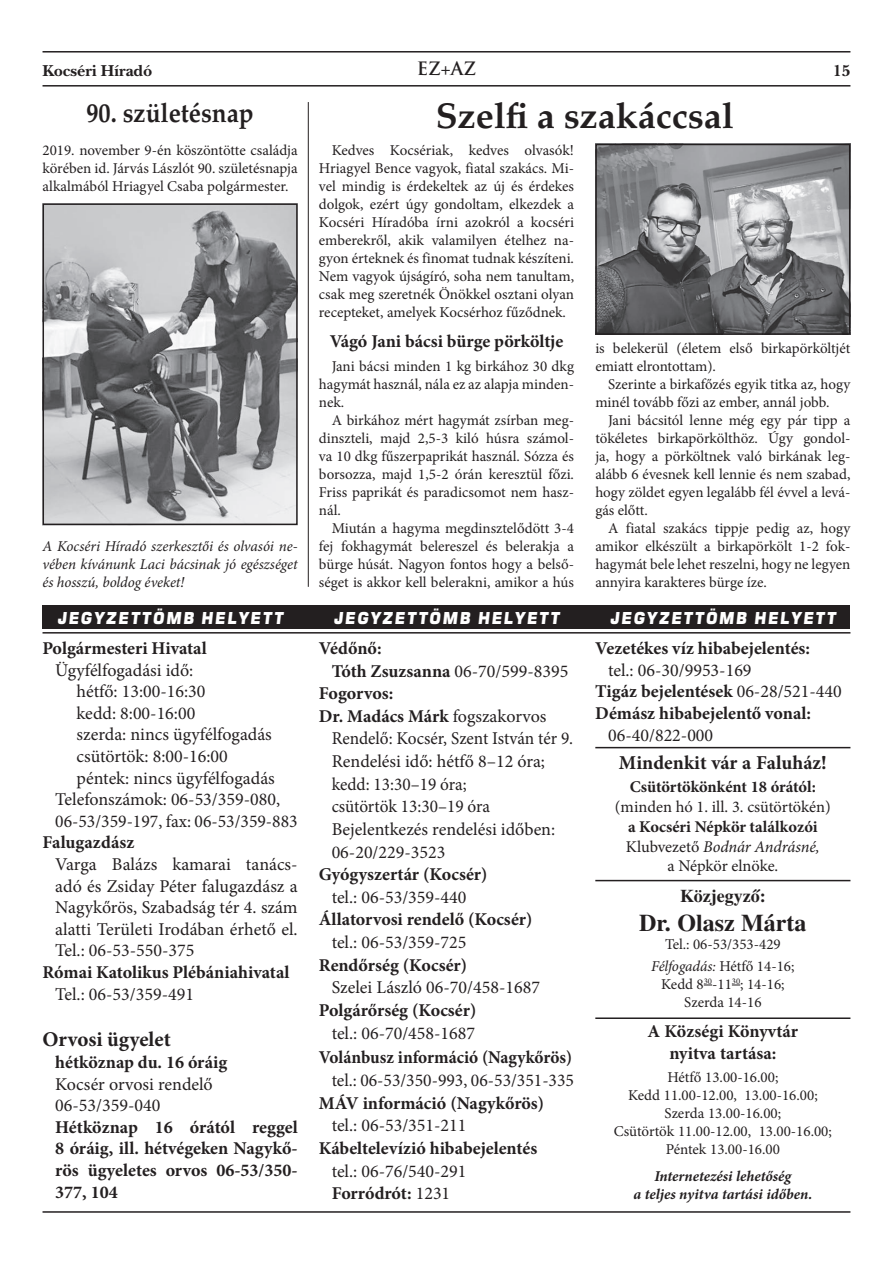
<style>
.page{position:relative;width:893px;height:1263px;background:#fff}
.page>*{position:absolute;margin:0;border:0;box-sizing:border-box;transform-origin:0 0}
.t1{font:700 36px "Palatino CE";color:#231f20}
.t2{font:700 27px "Palatino CE";color:#231f20;scale:.9 1}
.t3{font:700 24px "Times CE";color:#231f20}
.t4{font:700 21px "Minion Pro";color:#231f20}
.t5{font:700 19.65px "Minion Pro";color:#231f20}
.t6{font:18px/21.6px "Minion Pro";color:#231f20}
.t7{font:700 18px/21.6px "Minion Pro";color:#231f20}
.t8{font:18px "Minion Pro";color:#231f20;scale:.96 1}
.t9{font:700 18px "Minion Pro";color:#231f20;scale:.96 1}
.t10{font:700 18px "Times CE";color:#231f20}
.t11{font:700 18px "Trajan Pro";color:#231f20}
.t12{font:16.5px "Square 721 Blk Italic CE";letter-spacing:.1em;color:#fff;scale:.9 1}
.t13{font:700 16.5px "New Baskerville CE";color:#231f20}
.t14{font:700 16.35px/19.8px "Minion Pro";letter-spacing:-.01em;color:#231f20;text-align:center}
.t15{font:16.35px "Minion Pro";color:#231f20}
.t16{font:15px/18px "Minion Pro";color:#231f20;text-align:justify}
.t17{font:italic 15px/18px "Minion Pro";letter-spacing:-.005em;color:#231f20;text-align:justify}
.t18{font:italic 700 15px/18.1px "Minion Pro";color:#231f20;text-align:center}
.s1{font-weight:700}
.s2{font-weight:400}
.s3{font-weight:400;font-style:italic}
.s4{font-style:italic}
</style>
<div class="page">
<hr style="left:43px;top:1211px;width:807px;height:2px;background:#231f20">
<hr style="left:43px;top:51px;width:807px;height:2px;background:#231f20">
<hr style="left:43px;top:85px;width:807px;height:2px;background:#231f20">
<div style="left:43px;top:605px;width:807px;height:24px;background:#231f20"></div>
<hr style="left:43px;top:632px;width:807px;height:1px;background:#231f20">
<hr style="left:595px;top:1017px;width:255px;height:2px;background:#231f20">
<hr style="left:595px;top:880px;width:255px;height:1px;background:#231f20">
<hr style="left:595px;top:747px;width:255px;height:1px;background:#231f20">
<img style="left:598px;top:147px;width:249px;height:185px">
<div style="left:595px;top:144px;width:255px;height:191px;border:2px solid #231f20"></div>
<img style="left:46px;top:206px;width:249px;height:316px">
<div style="left:43px;top:203px;width:255px;height:322px;border:2px solid #231f20"></div>
<hr style="left:308px;top:102px;width:1px;height:485px;background:#231f20">
<p class="t13" style="left:43px;top:61px;width:111px">Kocséri Híradó</p>
<p class="t11" style="left:417px;top:57px;width:61px">EZ+AZ</p>
<p class="t13" style="left:833px;top:61px;width:19px">15</p>
<h2 class="t2" style="left:86px;top:97px;width:187px">90. születésnap</h2>
<p class="t16" style="left:43px;top:141px;width:257px">2019. november 9-én köszöntötte családja körében id. Járvás Lászlót 90. születésnapja alkalmából Hriagyel Csaba polgármester.</p>
<p class="t17" style="left:43px;top:537px;width:257px">A Kocséri Híradó szerkesztői és olvasói ne&shy;vében kívánunk Laci bácsinak jó egészséget és hosszú, boldog éveket!</p>
<h1 class="t1" style="left:436px;top:95px;width:299px">Szelfi a szakáccsal</h1>
<p class="t16" style="left:319px;top:141px;width:257px;text-indent:13px">Kedves Kocsériak, kedves olvasók!<br>Hriagyel Bence vagyok, fiatal szakács. Mi&shy;vel mindig is érdekeltek az új és érdekes dolgok, ezért úgy gondoltam, elkezdek a Kocséri Híradóba írni azokról a kocséri emberekről, akik valamilyen ételhez na&shy;gyon érteknek és finomat tudnak készíteni.<br>Nem vagyok újságíró, soha nem tanultam, csak meg szeretnék Önökkel osztani olyan recepteket, amelyek Kocsérhoz fűződnek.</p>
<p class="t7" style="left:330px;top:330px;width:235px">Vágó Jani bácsi bürge pörköltje</p>
<p class="t16" style="left:319px;top:357px;width:257px;text-indent:13px">Jani bácsi minden 1 kg birkához 30 dkg hagymát használ, nála ez az alapja minden&shy;nek.</p>
<p class="t16" style="left:319px;top:411px;width:257px;text-indent:13px">A birkához mért hagymát zsírban meg&shy;dinszteli, majd 2,5-3 kiló húsra számol&shy;va 10 dkg fűszerpaprikát használ. Sózza és borsozza, majd 1,5-2 órán keresztül főzi.<br>Friss paprikát és paradicsomot nem hasz&shy;nál.</p>
<p class="t16" style="left:319px;top:519px;width:257px;text-indent:13px">Miután a hagyma megdinsztelődött 3-4 fej fokhagymát belereszel és belerakja a bürge húsát. Nagyon fontos hogy a belső&shy;séget is akkor kell belerakni, amikor a hús</p>
<p class="t16" style="left:595px;top:339px;width:257px">is belekerül (életem első birkapörköltjét emiatt elrontottam).</p>
<p class="t16" style="left:595px;top:375px;width:257px;text-indent:13px">Szerinte a birkafőzés egyik titka az, hogy minél tovább főzi az ember, annál jobb.</p>
<p class="t16" style="left:595px;top:411px;width:257px;text-indent:13px">Jani bácsitól lenne még egy pár tipp a tökéletes birkapörkölthöz. Úgy gondol&shy;ja, hogy a pörköltnek való birkának leg&shy;alább 6 évesnek kell lennie és nem szabad, hogy zöldet egyen legalább fél évvel a levá&shy;gás előtt.</p>
<p class="t16" style="left:595px;top:519px;width:257px;text-indent:13px">A fiatal szakács tippje pedig az, hogy amikor elkészült a birkapörkölt 1-2 fok&shy;hagymát bele lehet reszelni, hogy ne legyen annyira karakteres bürge íze.</p>
<p class="t12" style="left:57px;top:606px;width:253px">JEGYZETTÖMB HELYETT</p>
<p class="t12" style="left:333px;top:606px;width:253px">JEGYZETTÖMB HELYETT</p>
<p class="t12" style="left:610px;top:606px;width:253px">JEGYZETTÖMB HELYETT</p>
<p class="t7" style="left:319px;top:637px;width:64px">Védőnő:</p>
<p class="t6" style="left:332px;top:660px;width:238px"><span class="s1">Tóth Zsuzsanna</span> 06-70/599-8395</p>
<p class="t7" style="left:319px;top:682px;width:76px">Fogorvos:</p>
<p class="t7" style="left:319px;top:705px;width:229px">Dr. Madács Márk <span class="s2">fogszakorvos</span></p>
<p class="t8" style="left:332px;top:727px;width:253px">Rendelő: Kocsér, Szent István tér 9.</p>
<p class="t6" style="left:332px;top:750px;width:215px">Rendelési idő: hétfő 8–12 óra;</p>
<p class="t8" style="left:332px;top:772px;width:142px">kedd: 13:30–19 óra;</p>
<p class="t8" style="left:332px;top:794px;width:167px">csütörtök 13:30–19 óra</p>
<p class="t6" style="left:332px;top:818px;width:225px">Bejelentkezés rendelési időben:</p>
<p class="t6" style="left:332px;top:841px;width:115px">06-20/229-3523</p>
<p class="t7" style="left:319px;top:863px;width:170px">Gyógyszertár (Kocsér)</p>
<p class="t6" style="left:332px;top:886px;width:136px">tel.: 06-53/359-440</p>
<p class="t7" style="left:319px;top:909px;width:215px">Állatorvosi rendelő (Kocsér)</p>
<p class="t6" style="left:332px;top:931px;width:136px">tel.: 06-53/359-725</p>
<p class="t7" style="left:319px;top:954px;width:150px">Rendőrség (Kocsér)</p>
<p class="t6" style="left:332px;top:977px;width:210px">Szelei László 06-70/458-1687</p>
<p class="t7" style="left:319px;top:999px;width:159px">Polgárőrség (Kocsér)</p>
<p class="t6" style="left:332px;top:1022px;width:145px">tel.: 06-70/458-1687</p>
<p class="t9" style="left:319px;top:1045px;width:265px">Volánbusz információ (Nagykőrös)</p>
<p class="t6" style="left:332px;top:1070px;width:244px">tel.: 06-53/350-993, 06-53/351-335</p>
<p class="t7" style="left:319px;top:1092px;width:227px">MÁV információ (Nagykőrös)</p>
<p class="t6" style="left:332px;top:1115px;width:136px">tel.: 06-53/351-211</p>
<p class="t7" style="left:319px;top:1137px;width:220px">Kábeltelevízió hibabejelentés</p>
<p class="t6" style="left:332px;top:1159px;width:136px;line-height:22.6px">tel.: 06-76/540-291<br><span class="s1">Forródrót:</span> 1231</p>
<p class="t7" style="left:43px;top:637px;width:166px">Polgármesteri Hivatal</p>
<p class="t6" style="left:55px;top:659px;width:140px">Ügyfélfogadási idő:</p>
<p class="t6" style="left:77px;top:681px;width:131px">hétfő: 13:00-16:30</p>
<p class="t6" style="left:77px;top:702px;width:120px">kedd: 8:00-16:00</p>
<p class="t6" style="left:77px;top:724px;width:197px">szerda: nincs ügyfélfogadás</p>
<p class="t6" style="left:77px;top:745px;width:153px">csütörtök: 8:00-16:00</p>
<p class="t6" style="left:77px;top:767px;width:200px">péntek: nincs ügyfélfogadás</p>
<p class="t6" style="left:55px;top:789px;width:226px">Telefonszámok: 06-53/359-080,</p>
<p class="t6" style="left:55px;top:810px;width:244px">06-53/359-197, fax: 06-53/359-883</p>
<p class="t7" style="left:43px;top:831px;width:93px">Falugazdász</p>
<p class="t6" style="left:55px;top:853px;width:244px;text-align:justify">Varga Balázs kamarai tanács&shy;adó és Zsiday Péter falugazdász a Nagykőrös, Szabadság tér 4. szám alatti Területi Irodában érhető el.<br>Tel.: 06-53-550-375</p>
<p class="t7" style="left:43px;top:961px;width:248px">Római Katolikus Plébániahivatal</p>
<p class="t6" style="left:55px;top:983px;width:140px">Tel.: 06-53/359-491</p>
<h3 class="t4" style="left:43px;top:1025px;width:130px">Orvosi ügyelet</h3>
<p class="t7" style="left:55px;top:1051px;width:173px">hétköznap du. 16 óráig</p>
<p class="t6" style="left:55px;top:1073px;width:159px">Kocsér orvosi rendelő<br>06-53/359-040</p>
<p class="t7" style="left:55px;top:1116px;width:244px;text-align:justify">Hétköznap 16 órától reggel 8 óráig, ill. hétvégeken Nagykő&shy;rös ügyeletes orvos 06-53/350- 377, 104</p>
<p class="t7" style="left:595px;top:637px;width:216px">Vezetékes víz hibabejelentés:</p>
<p class="t7" style="left:595px;top:659px;width:248px;text-indent:13px"><span class="s2">tel.: 06-30/9953-169<br></span>Tigáz bejelentések <span class="s2">06-28/521-440<br></span>Démász hibabejelentő vonal:</p>
<p class="t6" style="left:608px;top:724px;width:107px">06-40/822-000</p>
<h3 class="t5" style="left:619px;top:748px;width:209px">Mindenkit vár a Faluház!</h3>
<p class="t14" style="left:630px;top:777px;width:188px">Csütörtökönként 18 órától:</p>
<p class="t15" style="left:615px;top:796px;width:217px">(minden hó 1. ill. 3. csütörtökén)</p>
<p class="t14" style="left:626px;top:816px;width:195px">a Kocséri Népkör találkozói<br><span class="s2">Klubvezető</span> <span class="s3">Bodnár Andrásné, </span><span class="s2">a Népkör elnöke.</span></p>
<p class="t10" style="left:680px;top:885px;width:87px">Közjegyző:</p>
<h3 class="t3" style="left:639px;top:908px;width:169px">Dr. Olasz Márta</h3>
<p class="t16" style="left:651px;top:933px;width:145px;line-height:22.4px;text-align:center">Tel.: 06-53/353-429<br><span class="s4">Félfogadás:</span> Hétfő 14-16;</p>
<p class="t16" style="left:661px;top:975px;width:125px;text-align:center">Kedd 8<sup>30</sup>-11<sup>30</sup>; 14-16;<br>Szerda 14-16</p>
<p class="t7" style="left:648px;top:1020px;width:152px;text-align:center">A Községi Könyvtár nyitva tartása:</p>
<p class="t16" style="left:614px;top:1068px;width:219px;text-align:center">Hétfő 13.00-16.00;<br>Kedd 11.00-12.00, 13.00-16.00;<br>Szerda 13.00-16.00;<br>Csütörtök 11.00-12.00, 13.00-16.00;<br>Péntek 13.00-16.00</p>
<p class="t18" style="left:633px;top:1166px;width:180px">Internetezési lehetőség<br>a teljes nyitva tartási időben.</p>
</div>
